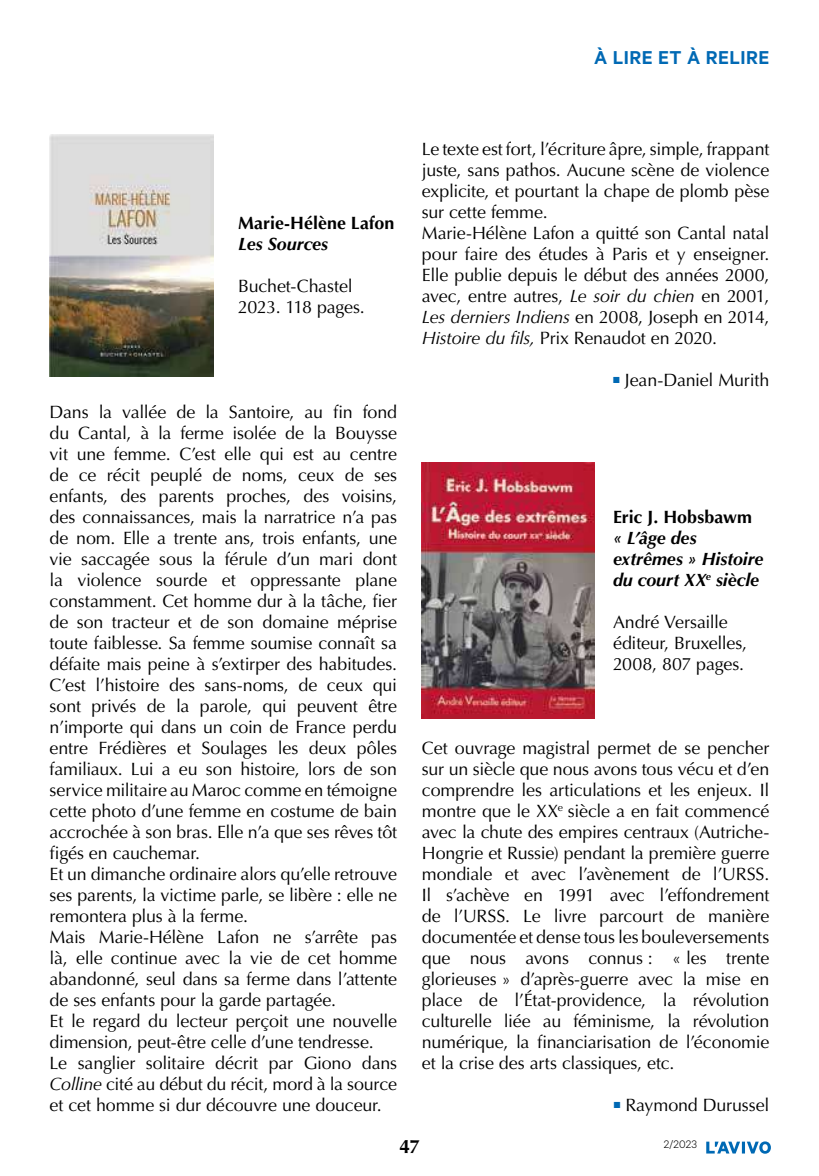
<style>
.page{position:relative;width:819px;height:1176px;background:#fff}
.page>*{position:absolute;margin:0;border:0;box-sizing:border-box;transform-origin:0 0}
.t1{font:600 21px "Calibre";letter-spacing:.025em;color:#0069b4}
.t2{font:700 19.25px "Optima LT Std";color:#000}
.t3{font:17.85px/21px "Optima LT Std";letter-spacing:-.01em;color:#000}
.t4{font:italic 700 17.85px/21px "Optima LT Std";color:#000}
.t5{font:700 17.85px "Optima LT Std";color:#000}
.t6{font:300 12.25px "Calibre";color:#000}
.s1{font-style:italic}
</style>
<div class="page">
<svg style="left:706px;top:1141px;width:64px;height:12px"></svg>
<img style="left:50px;top:135px;width:164px;height:241px">
<img style="left:422px;top:462px;width:172px;height:256px">
<p class="t1" style="left:594px;top:45px;width:176px">À LIRE ET À RELIRE</p>
<p class="t5" style="left:238px;top:212px;width:157px">Marie-Hélène Lafon</p>
<p class="t4" style="left:238px;top:233px;width:91px">Les Sources</p>
<p class="t3" style="left:238px;top:276px;width:128px">Buchet-Chastel<br>2023. 118 pages.</p>
<p class="t3" style="left:50px;top:402px;width:349px">Dans la vallée de la Santoire, au fin fond du Cantal, à la ferme isolée de la Bouysse vit une femme. C’est elle qui est au centre de ce récit peuplé de noms, ceux de ses enfants, des parents proches, des voisins, des connaissances, mais la narratrice n’a pas de nom. Elle a trente ans, trois enfants, une vie saccagée sous la férule d’un mari dont la violence sourde et oppressante plane constamment. Cet homme dur à la tâche, fier de son tracteur et de son domaine méprise toute faiblesse. Sa femme soumise connaît sa défaite mais peine à s’extirper des habitudes.<br>C’est l’histoire des sans-noms, de ceux qui sont privés de la parole, qui peuvent être n’importe qui dans un coin de France perdu entre Frédières et Soulages les deux pôles familiaux. Lui a eu son histoire, lors de son service militaire au Maroc comme en témoigne cette photo d’une femme en costume de bain accrochée à son bras. Elle n’a que ses rêves tôt figés en cauchemar.<br>Et un dimanche ordinaire alors qu’elle retrouve ses parents, la victime parle, se libère : elle ne remontera plus à la ferme.<br>Mais Marie-Hélène Lafon ne s’arrête pas là, elle continue avec la vie de cet homme abandonné, seul dans sa ferme dans l’attente de ses enfants pour la garde partagée.<br>Et le regard du lecteur perçoit une nouvelle dimension, peut-être celle d’une tendresse.<br>Le sanglier solitaire décrit par Giono dans <span class="s1">Colline</span> cité au début du récit, mord à la source et cet homme si dur découvre une douceur.</p>
<p class="t3" style="left:422px;top:139px;width:349px">Le texte est fort, l’écriture âpre, simple, frappant juste, sans pathos. Aucune scène de violence explicite, et pourtant la chape de plomb pèse sur cette femme.<br>Marie-Hélène Lafon a quitté son Cantal natal pour faire des études à Paris et y enseigner.<br>Elle publie depuis le début des années 2000, avec, entre autres, <span class="s1">Le soir du chien</span> en 2001, <span class="s1">Les derniers Indiens</span> en 2008, Joseph en 2014, <span class="s1">Histoire du fils,</span> Prix Renaudot en 2020.</p>
<p class="t3" style="left:613px;top:370px;width:157px"><sup>■</sup> Jean-Daniel Murith</p>
<p class="t5" style="left:613px;top:506px;width:140px">Eric J. Hobsbawm</p>
<p class="t4" style="left:613px;top:527px;width:152px">« L’âge des extrêmes » Histoire du court XX<sup>e</sup> siècle</p>
<p class="t3" style="left:613px;top:612px;width:136px">André Versaille éditeur, Bruxelles,<br>2008, 807 pages.</p>
<p class="t3" style="left:422px;top:738px;width:349px;text-align:justify">Cet ouvrage magistral permet de se pencher sur un siècle que nous avons tous vécu et d’en comprendre les articulations et les enjeux. Il montre que le XX<sup>e</sup> siècle a en fait commencé avec la chute des empires centraux (Autriche-Hongrie et Russie) pendant la première guerre mondiale et avec l’avènement de l’URSS.<br>Il s’achève en 1991 avec l’effondrement de l’URSS. Le livre parcourt de manière documentée et dense tous les bouleversements que nous avons connus : « les trente glorieuses » d’après-guerre avec la mise en place de l’État-providence, la révolution culturelle liée au féminisme, la révolution numérique, la financiarisation de l’économie et la crise des arts classiques, etc.</p>
<p class="t3" style="left:613px;top:1095px;width:157px"><sup>■</sup> Raymond Durussel</p>
<p class="t2" style="left:399px;top:1135px;width:22px">47</p>
<p class="t6" style="left:663px;top:1137px;width:35px">2/2023</p>
</div>
